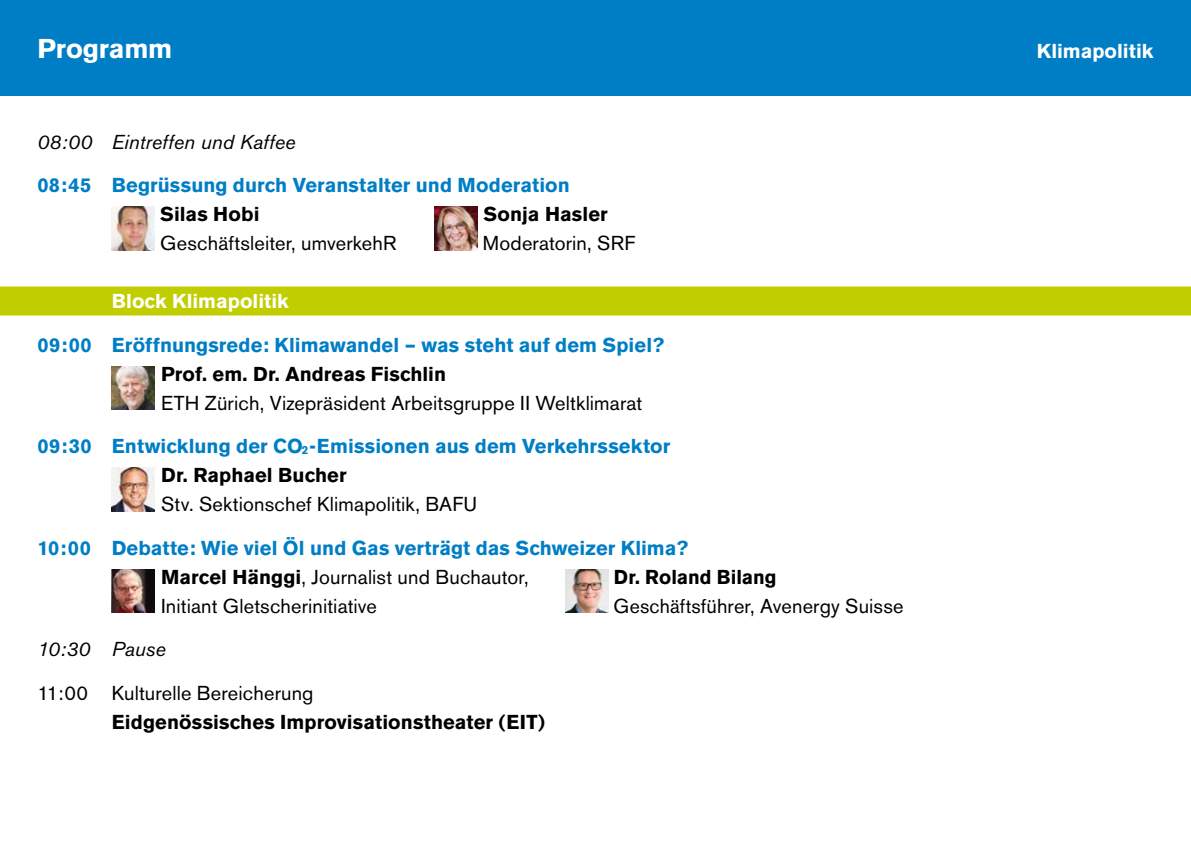
<style>
.page{position:relative;width:1191px;height:842px;background:#fff}
.page>*{position:absolute;margin:0;border:0;box-sizing:border-box;transform-origin:0 0}
.t1{font:700 27px "Akzidenz Grotesk BE";letter-spacing:-.005em;color:#fff}
.t2{font:700 20px/43.6px "Akzidenz Grotesk BE";letter-spacing:.005em;color:#007ec5}
.t3{font:20px "Akzidenz Grotesk BE";letter-spacing:.01em;color:#000}
.t4{font:700 20px "Akzidenz Grotesk BE";letter-spacing:.005em;color:#000}
.t5{font:italic 20px "Akzidenz Grotesk BE";letter-spacing:.005em;color:#000}
.t6{font:700 20px "Akzidenz Grotesk BE";color:#fff}
.s1{font-weight:400;color:#000}
.s2{font-size:11.6px}
.s3{color:#000}
</style>
<div class="page">
<div style="left:0;top:0;width:1191px;height:95px;background:#007ec5"></div>
<div style="left:0;top:286px;width:1191px;height:29px;background:#c0ce00"></div>
<img style="left:112px;top:207px;width:43px;height:43px">
<img style="left:434px;top:207px;width:43px;height:43px">
<img style="left:112px;top:366px;width:43px;height:44px">
<img style="left:112px;top:468px;width:43px;height:43px">
<img style="left:112px;top:569px;width:43px;height:44px">
<img style="left:565px;top:569px;width:43px;height:44px">
<h1 class="t1" style="left:37px;top:33px;width:136px">Programm</h1>
<p class="t6" style="left:1036px;top:39px;width:118px">Klimapolitik</p>
<p class="t5" style="left:37px;top:129px;width:260px">08:00 Eintreffen und Kaffee</p>
<p class="t2" style="left:37px;top:163px;width:534px">08:45 Begrüssung durch Veranstalter und Moderation</p>
<p class="t4" style="left:160px;top:202px;width:101px">Silas Hobi</p>
<p class="t4" style="left:483px;top:202px;width:126px">Sonja Hasler</p>
<p class="t3" style="left:160px;top:231px;width:238px">Geschäftsleiter, umverkehR</p>
<p class="t3" style="left:483px;top:231px;width:154px">Moderatorin, SRF</p>
<p class="t6" style="left:112px;top:289px;width:179px">Block Klimapolitik</p>
<p class="t2" style="left:37px;top:323px;width:628px">09:00 Eröffnungsrede: Klimawandel – was steht auf dem Spiel?</p>
<p class="t4" style="left:161px;top:362px;width:286px">Prof. em. Dr. Andreas Fischlin</p>
<p class="t2" style="left:37px;top:381px;width:634px;text-indent:124px"><span class="s1">ETH Zürich, Vizepräsident Arbeitsgruppe II Weltklimarat<br></span>09:30 Entwicklung der CO<span class="s2">2</span>-Emissionen aus dem Verkehrssektor</p>
<p class="t4" style="left:161px;top:463px;width:187px">Dr. Raphael Bucher</p>
<p class="t3" style="left:161px;top:492px;width:318px">Stv. Sektionschef Klimapolitik, BAFU</p>
<p class="t2" style="left:161px;top:533px;width:529px;line-height:29px;text-indent:-124px">10:00 Debatte: Wie viel Öl und Gas verträgt das Schweizer Klima?<br><span class="s3">Marcel Hänggi</span><span class="s1">, Journalist und Buchautor,</span></p>
<p class="t4" style="left:614px;top:565px;width:164px">Dr. Roland Bilang</p>
<p class="t3" style="left:161px;top:594px;width:217px">Initiant Gletscherinitiative</p>
<p class="t3" style="left:613px;top:594px;width:291px">Geschäftsführer, Avenergy Suisse</p>
<p class="t5" style="left:37px;top:637px;width:130px">10:30 Pause</p>
<p class="t3" style="left:37px;top:681px;width:277px">11:00 Kulturelle Bereicherung</p>
<p class="t4" style="left:112px;top:710px;width:435px">Eidgenössisches Improvisationstheater (EIT)</p>
</div>
